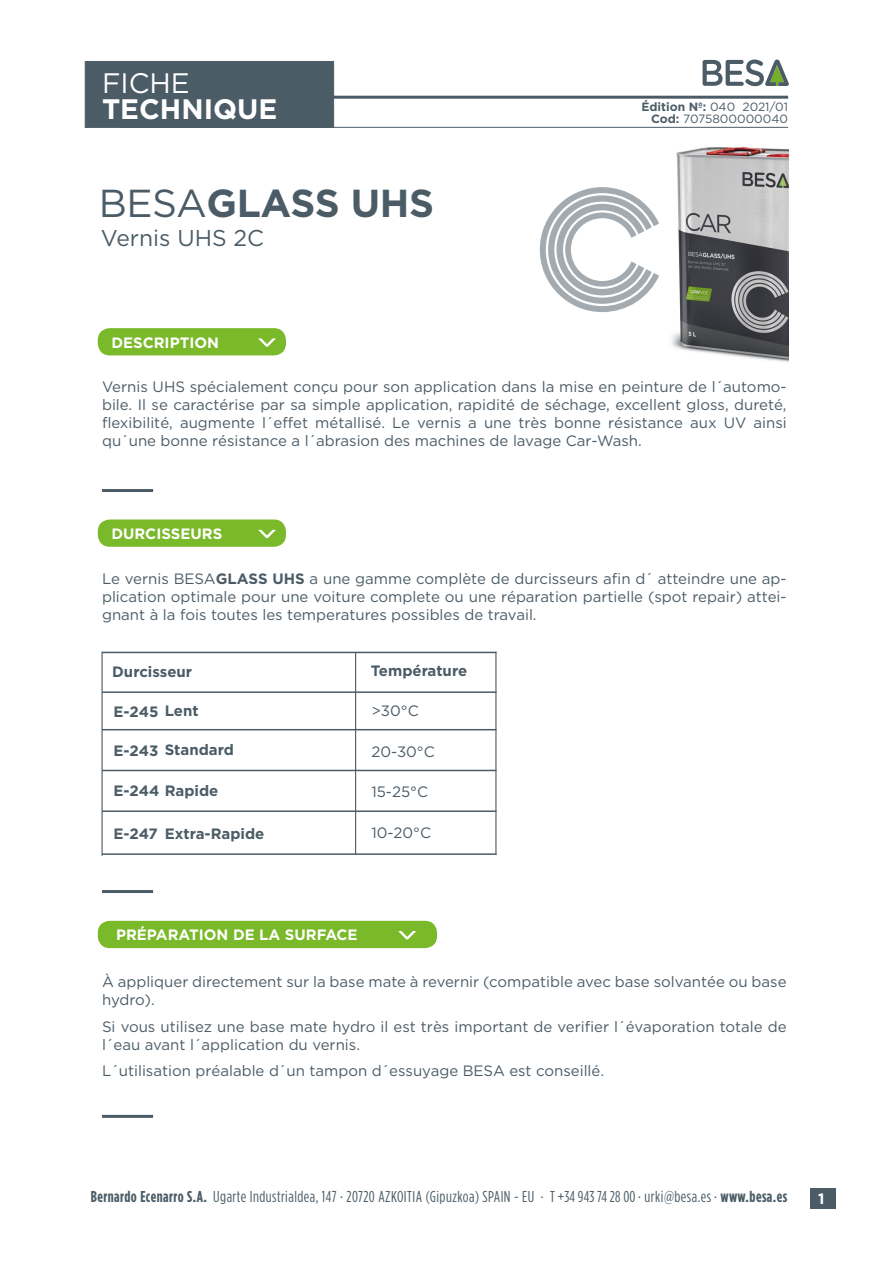
<style>
.page{position:relative;width:893px;height:1263px;background:#fff}
.page>*{position:absolute;margin:0;border:0;box-sizing:border-box;transform-origin:0 0}
.t1{font:700 39px "Gotham";letter-spacing:-.01em;color:#4b5c67}
.t2{font:700 28.2px "Gotham";color:#fff}
.t3{font:28.2px "Gotham";color:#fff}
.t4{font:22.8px "Gotham";color:#4b5c67}
.t5{font:15.75px "Gotham Condensed";letter-spacing:.03em;color:#4b5c67}
.t6{font:15px/18px "Gotham";color:#4b5c67;text-align:justify}
.t7{font:700 15px "Gotham";color:#4b5c67}
.t8{font:700 15px "Gotham";color:#fff}
.t9{font:12px/12px "Gotham";color:#4b5c67;text-align:right}
.s1{font-weight:700}
.s2{font-weight:400}
</style>
<div class="page">
<img style="left:671px;top:147px;width:117px;height:215px">
<svg style="left:540px;top:187px;width:119px;height:125px"></svg>
<div style="left:98px;top:328px;width:188px;height:27px;background:#7ab929;border-radius:12px"></div>
<svg style="left:258px;top:338px;width:18px;height:9px"></svg>
<div style="left:98px;top:519px;width:188px;height:28px;background:#7ab929;border-radius:12px"></div>
<svg style="left:258px;top:529px;width:18px;height:10px"></svg>
<div style="left:98px;top:921px;width:339px;height:27px;background:#7ab929;border-radius:12px"></div>
<svg style="left:398px;top:931px;width:18px;height:9px"></svg>
<div style="left:85px;top:61px;width:249px;height:67px;background:#4b5c67"></div>
<hr style="left:119px;top:96px;width:669px;height:3px;background:#4b5c67">
<hr style="left:119px;top:127px;width:669px;height:1px;background:#4b5c67">
<svg style="left:703px;top:60px;width:86px;height:26px"></svg>
<hr style="left:102px;top:890px;width:51px;height:3px;background:#4b5c67">
<hr style="left:102px;top:1115px;width:51px;height:3px;background:#4b5c67">
<hr style="left:102px;top:489px;width:51px;height:3px;background:#4b5c67">
<hr style="left:102px;top:729px;width:394px;height:1px;background:#4b5c67">
<hr style="left:102px;top:691px;width:394px;height:2px;background:#4b5c67">
<hr style="left:102px;top:652px;width:394px;height:1px;background:#4b5c67">
<hr style="left:102px;top:770px;width:394px;height:1px;background:#4b5c67">
<hr style="left:102px;top:810px;width:394px;height:2px;background:#4b5c67">
<hr style="left:102px;top:853px;width:394px;height:2px;background:#4b5c67">
<hr style="left:355px;top:653px;width:1px;height:202px;background:#4b5c67">
<div style="left:810px;top:1188px;width:26px;height:21px;background:#4b5c67"></div>
<hr style="left:101px;top:652px;width:2px;height:204px;background:#4b5c67">
<hr style="left:495px;top:652px;width:1px;height:203px;background:#4b5c67">
<h2 class="t3" style="left:102px;top:67px;width:89px">FICHE</h2>
<h2 class="t2" style="left:102px;top:93px;width:177px">TECHNIQUE</h2>
<p class="t9" style="left:641px;top:100px;width:148px"><span class="s1">Édition Nº:</span> 040 2021/01<br><span class="s1">Cod:</span> 7075800000040</p>
<h1 class="t1" style="left:99px;top:181px;width:337px"><span class="s2">BESA</span>GLASS UHS</h1>
<h3 class="t4" style="left:101px;top:225px;width:165px">Vernis UHS 2C</h3>
<p class="t8" style="left:111px;top:334px;width:109px">DESCRIPTION</p>
<p class="t6" style="left:102px;top:378px;width:686px">Vernis UHS spécialement conçu pour son application dans la mise en peinture de l´automo&shy;bile. Il se caractérise par sa simple application, rapidité de séchage, excellent gloss, dureté, flexibilité, augmente l´effet métallisé. Le vernis a une très bonne résistance aux UV ainsi qu´une bonne résistance a l´abrasion des machines de lavage Car-Wash.</p>
<p class="t8" style="left:111px;top:525px;width:112px">DURCISSEURS</p>
<p class="t6" style="left:102px;top:569px;width:686px">Le vernis BESA<span class="s1">GLASS UHS</span> a une gamme complète de durcisseurs afin d´ atteindre une ap&shy;plication optimale pour une voiture complete ou une réparation partielle (spot repair) attei&shy;gnant à la fois toutes les temperatures possibles de travail.</p>
<p class="t7" style="left:112px;top:663px;width:81px">Durcisseur</p>
<p class="t7" style="left:371px;top:662px;width:98px">Température</p>
<p class="t7" style="left:113px;top:703px;width:87px">E-245 Lent</p>
<p class="t7" style="left:113px;top:741px;width:122px">E-243 Standard</p>
<p class="t7" style="left:113px;top:782px;width:107px">E-244 Rapide</p>
<p class="t7" style="left:113px;top:825px;width:46px">E-247</p>
<p class="t7" style="left:165px;top:825px;width:101px">Extra-Rapide</p>
<p class="t6" style="left:371px;top:702px;width:49px">&gt;30°C</p>
<p class="t6" style="left:371px;top:742px;width:65px">20-30°C</p>
<p class="t6" style="left:371px;top:783px;width:58px">15-25°C</p>
<p class="t6" style="left:371px;top:823px;width:61px">10-20°C</p>
<p class="t8" style="left:116px;top:926px;width:243px">PRÉPARATION DE LA SURFACE</p>
<p class="t6" style="left:102px;top:972px;width:686px">À appliquer directement sur la base mate à revernir (compatible avec base solvantée ou base hydro).</p>
<p class="t6" style="left:102px;top:1017px;width:686px">Si vous utilisez une base mate hydro il est très important de verifier l´évaporation totale de l´eau avant l´application du vernis.</p>
<p class="t6" style="left:102px;top:1061px;width:504px">L´utilisation préalable d´un tampon d´essuyage BESA est conseillé.</p>
<p class="t5" style="left:91px;top:1188px;width:698px"><span class="s1">Bernardo Ecenarro S.A.</span> Ugarte Industrialdea, 147 · 20720 AZKOITIA (Gipuzkoa) SPAIN - EU · T +34 943 74 28 00 · urki@besa.es · <span class="s1">www.besa.es</span></p>
<p class="t8" style="left:818px;top:1190px;width:8px">1</p>
</div>
